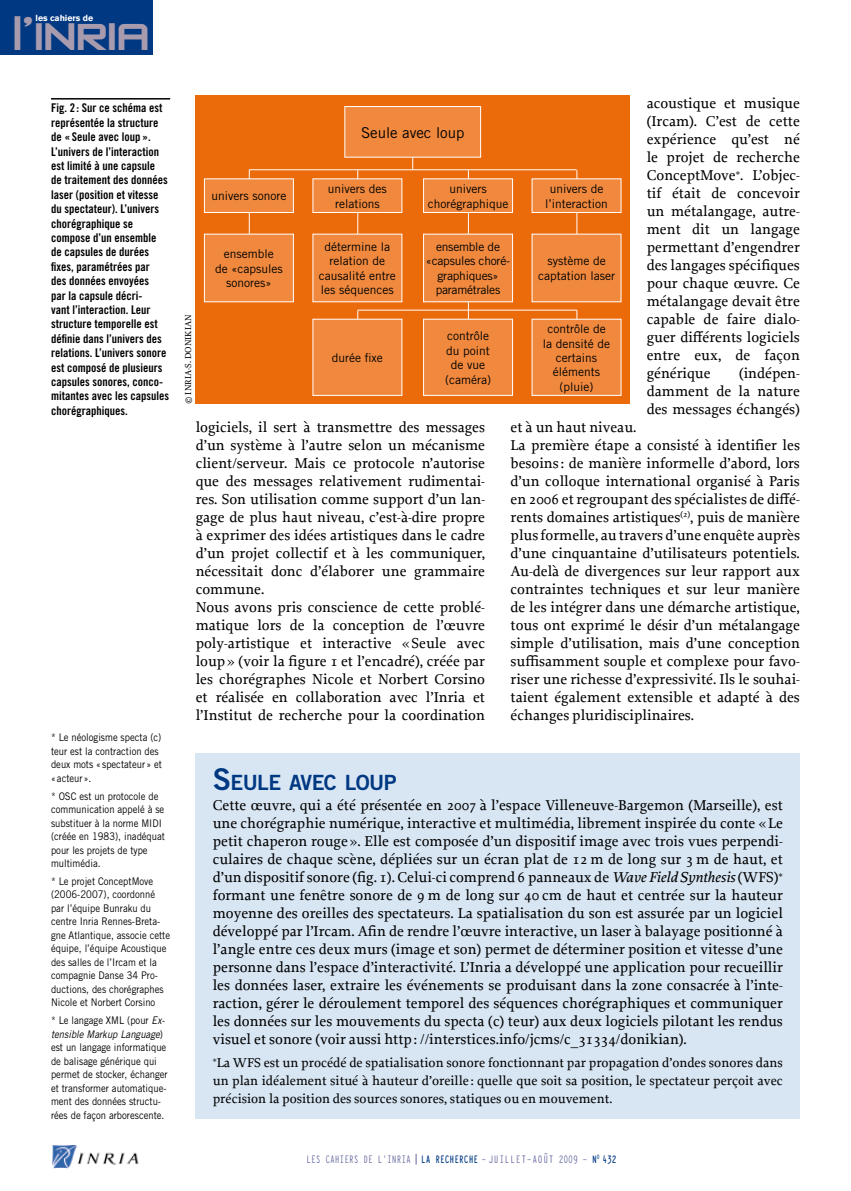
<style>
.page{position:relative;width:851px;height:1191px;background:#fff}
.page>*{position:absolute;margin:0;border:0;box-sizing:border-box;transform-origin:0 0}
.t1{font:45px "Zero Twos";letter-spacing:-.03em;color:#a89bae;scale:1.1 1}
.t2{font:21px "Trade Gothic Bold Two";letter-spacing:-.03em;color:#003882}
.t3{font:15px/18px "Proforma";color:#000;text-align:justify}
.t4{font:15px "Trade Gothic";color:#000}
.t5{font:13.5px/18px "Proforma";color:#000;text-align:justify}
.t6{font:12px/14.4px "Trade Gothic Bold Cond Twenty";color:#000}
.t7{font:12px/14.4px "Trade Gothic";color:#000;text-align:center}
.t8{font:12px/14.4px "Trade Gothic";letter-spacing:-.02em;color:#000;text-align:center}
.t9{font:12px "Typewriter Condensed";letter-spacing:.06em;color:#63659f;scale:.9 1}
.t10{font:12px "Typewriter Condensed";letter-spacing:-.01em;color:#63659f;scale:.9 1}
.t11{font:10.5px/13.5px "Trade Gothic";color:#000;scale:.9 1}
.t12{font:9px "Proforma";color:#000}
.t13{font:700 8.7px "Akzidenz Grotesk BE";color:#fff}
.s1{font-style:italic}
.s2{font-size:30px}
.s3{font-weight:700;color:#003882}
</style>
<div class="page">
<img style="left:52px;top:1145px;width:87px;height:23px">
<div style="left:0;top:0;width:152px;height:54px;background:#003882"></div>
<div style="left:196px;top:96px;width:433px;height:308px;background:#eb6a0a"></div>
<hr style="left:51px;top:98px;width:119px;height:2px;background:#000">
<div style="left:345px;top:106px;width:135px;height:51px;background:#f0893e"></div>
<div style="left:344px;top:106px;width:136px;height:51px;border:1px solid #fff"></div>
<hr style="left:249px;top:170px;width:1px;height:64px;background:#fff">
<hr style="left:357px;top:170px;width:1px;height:64px;background:#fff">
<hr style="left:468px;top:170px;width:1px;height:149px;background:#fff">
<hr style="left:576px;top:170px;width:1px;height:64px;background:#fff">
<hr style="left:249px;top:169px;width:327px;height:1px;background:#fff">
<svg style="left:412px;top:157px;width:1px;height:13px"></svg>
<hr style="left:357px;top:310px;width:220px;height:1px;background:#fff">
<div style="left:204px;top:179px;width:89px;height:33px;background:#f0893e"></div>
<div style="left:204px;top:179px;width:89px;height:34px;border:1px solid #fff"></div>
<div style="left:313px;top:179px;width:89px;height:33px;background:#f0893e"></div>
<div style="left:313px;top:179px;width:89px;height:34px;border:1px solid #fff"></div>
<div style="left:423px;top:179px;width:89px;height:33px;background:#f0893e"></div>
<div style="left:423px;top:179px;width:89px;height:34px;border:1px solid #fff"></div>
<div style="left:532px;top:179px;width:89px;height:33px;background:#f0893e"></div>
<div style="left:531px;top:179px;width:90px;height:34px;border:1px solid #fff"></div>
<div style="left:204px;top:234px;width:89px;height:68px;background:#f0893e"></div>
<div style="left:313px;top:234px;width:89px;height:68px;background:#f0893e"></div>
<div style="left:423px;top:234px;width:89px;height:68px;background:#f0893e"></div>
<div style="left:532px;top:234px;width:89px;height:68px;background:#f0893e"></div>
<div style="left:313px;top:319px;width:89px;height:76px;background:#f0893e"></div>
<div style="left:423px;top:319px;width:89px;height:76px;background:#f0893e"></div>
<div style="left:423px;top:319px;width:89px;height:76px;border:1px solid #fff"></div>
<div style="left:532px;top:319px;width:89px;height:76px;background:#f0893e"></div>
<div style="left:196px;top:753px;width:603px;height:365px;background:#d8e6f4"></div>
<p class="t13" style="left:36px;top:13px;width:59px">les cahiers de</p>
<h1 class="t1" style="left:12px;top:14px;width:127px">l’INRIA</h1>
<p class="t6" style="left:51px;top:101px;width:119px">Fig. 2 : Sur ce schéma est représentée la structure de « Seule avec loup».<br>L’univers de l’interaction est limité à une capsule<br>de traitement des données laser (position et vitesse du spectateur). L’univers chorégraphique se compose d’un ensemble de capsules de durées fixes, paramétrées par<br>des données envoyées<br>par la capsule décri-<br>vant l’interaction. Leur structure temporelle est définie dans l’univers des relations. L’univers sonore est composé de plusieurs capsules sonores, conco&shy;mitantes avec les capsules chorégraphiques.</p>
<p class="t11" style="left:51px;top:730px;width:125px">* Le néologisme specta (c) teur est la contraction des deux mots « spectateur» et «acteur».</p>
<p class="t11" style="left:51px;top:789px;width:128px">* OSC est un protocole de communication appelé à se substituer à la norme MIDI (créée en 1983), inadéquat pour les projets de type multimédia.</p>
<p class="t11" style="left:51px;top:874px;width:134px">* Le projet ConceptMove (2006-2007), coordonné par l’équipe Bunraku du centre Inria Rennes-Breta&shy;gne Atlantique, associe cette équipe, l’équipe Acoustique des salles de l’Ircam et la compagnie Danse 34 Pro&shy;ductions, des chorégraphes<br>Nicole et Norbert Corsino</p>
<p class="t11" style="left:51px;top:1013px;width:131px">* Le langage XML (pour <span class="s1">Ex&shy;tensible Markup Language</span>) est un langage informatique de balisage générique qui permet de stocker, échanger et transformer automatique&shy;ment des données structu&shy;rées de façon arborescente.</p>
<p class="t3" style="left:646px;top:94px;width:155px">acoustique et musique (Ircam). C’est de cette expérience qu’est né le projet de recherche ConceptMove<sup>*</sup>. L’objec&shy;tif était de concevoir un métalangage, autre&shy;ment dit un langage permettant d’engendrer des langages spécifiques pour chaque œuvre. Ce métalangage devait être capable de faire dialo&shy;guer différents logiciels entre eux, de façon générique</p>
<p class="t4" style="left:361px;top:123px;width:105px">Seule avec loup</p>
<p class="t7" style="left:211px;top:189px;width:76px">univers sonore</p>
<p class="t7" style="left:328px;top:181px;width:60px">univers des relations</p>
<p class="t7" style="left:427px;top:181px;width:82px">univers chorégraphique</p>
<p class="t7" style="left:545px;top:181px;width:64px">univers de l’interaction</p>
<p class="t7" style="left:215px;top:247px;width:69px">ensemble<br>de «capsules sonores»</p>
<p class="t7" style="left:319px;top:239px;width:78px">détermine la relation de causalité entre les séquences</p>
<p class="t8" style="left:426px;top:239px;width:85px">ensemble de «capsules choré&shy;graphiques» paramétrales</p>
<p class="t7" style="left:538px;top:254px;width:78px">système de captation laser</p>
<p class="t12" style="left:182px;top:404px;width:90px;rotate:-90deg">© Inria-S. Donikian</p>
<p class="t7" style="left:445px;top:329px;width:47px">contrôle du point de vue (caméra)</p>
<p class="t7" style="left:542px;top:321px;width:69px">contrôle de la densité de certains éléments (pluie)</p>
<p class="t7" style="left:332px;top:350px;width:52px">durée fixe</p>
<p class="t3" style="left:646px;top:364px;width:155px;text-indent:92px">(indépen&shy;damment de la nature des messages échangés)</p>
<p class="t3" style="left:510px;top:418px;width:291px;text-align:left">et à un haut niveau.<br>La première étape a consisté à identifier les besoins: de manière informelle d’abord, lors d’un colloque international organisé à Paris en 2006 et regroupant des spécialistes de diffé&shy;rents domaines artistiques<sup>(2)</sup>, puis de manière plus formelle, au travers d’une enquête auprès d’une cinquantaine d’utilisateurs potentiels.<br>Au-delà de divergences sur leur rapport aux contraintes techniques et sur leur manière de les intégrer dans une démarche artistique, tous ont exprimé le désir d’un métalangage simple d’utilisation, mais d’une conception suffisamment souple et complexe pour favo&shy;riser une richesse d’expressivité. Ils le souhai&shy;taient également extensible et adapté à des échanges pluridisciplinaires.</p>
<p class="t3" style="left:196px;top:418px;width:291px;text-align:left">logiciels, il sert à transmettre des messages d’un système à l’autre selon un mécanisme client/serveur. Mais ce protocole n’autorise que des messages relativement rudimentai&shy;res. Son utilisation comme support d’un lan&shy;gage de plus haut niveau, c’est-à-dire propre à exprimer des idées artistiques dans le cadre d’un projet collectif et à les communiquer, nécessitait donc d’élaborer une grammaire commune.<br>Nous avons pris conscience de cette problé&shy;matique lors de la conception de l’œuvre poly-artistique et interactive «Seule avec loup» (voir la figure 1 et l’encadré), créée par les chorégraphes Nicole et Norbert Corsino et réalisée en collaboration avec l’Inria et l’Institut de recherche pour la coordination</p>
<h2 class="t2" style="left:213px;top:769px;width:185px"><span class="s2">S</span>EULE AVEC LOUP</h2>
<p class="t3" style="left:213px;top:796px;width:571px">Cette œuvre, qui a été présentée en 2007 à l’espace Villeneuve-Bargemon (Marseille), est une chorégraphie numérique, interactive et multimédia, librement inspirée du conte «Le petit chaperon rouge ». Elle est composée d’un dispositif image avec trois vues perpendi&shy;culaires de chaque scène, dépliées sur un écran plat de 12 m de long sur 3 m de haut, et d’un dispositif sonore (fig. 1). Celui-ci comprend 6 panneaux de <span class="s1">Wave Field Synthesis</span> (WFS)<sup>* </sup>formant une fenêtre sonore de 9 m de long sur 40 cm de haut et centrée sur la hauteur moyenne des oreilles des spectateurs. La spatialisation du son est assurée par un logiciel développé par l’Ircam. Afin de rendre l’œuvre interactive, un laser à balayage positionné à l’angle entre ces deux murs (image et son) permet de déterminer position et vitesse d’une personne dans l’espace d’interactivité. L’Inria a développé une application pour recueillir les données laser, extraire les événements se produisant dans la zone consacrée à l’inte&shy;raction, gérer le déroulement temporel des séquences chorégraphiques et communiquer les données sur les mouvements du specta (c) teur) aux deux logiciels pilotant les rendus visuel et sonore (voir aussi http: //interstices.info/jcms/c_31334/donikian).</p>
<p class="t5" style="left:213px;top:1053px;width:571px"><sup>*</sup>La WFS est un procédé de spatialisation sonore fonctionnant par propagation d’ondes sonores dans un plan idéalement situé à hauteur d’oreille : quelle que soit sa position, le spectateur perçoit avec précision la position des sources sonores, statiques ou en mouvement.</p>
<p class="t10" style="left:306px;top:1150px;width:106px">LES CAHIERS DE L ’INRIA</p>
<p class="t9" style="left:421px;top:1150px;width:219px"><span class="s3">LA RECHERCHE</span> - JUILL ET-AOÛT 2009 - <span class="s3">N</span><sup>0</sup> <span class="s3">432</span></p>
</div>
